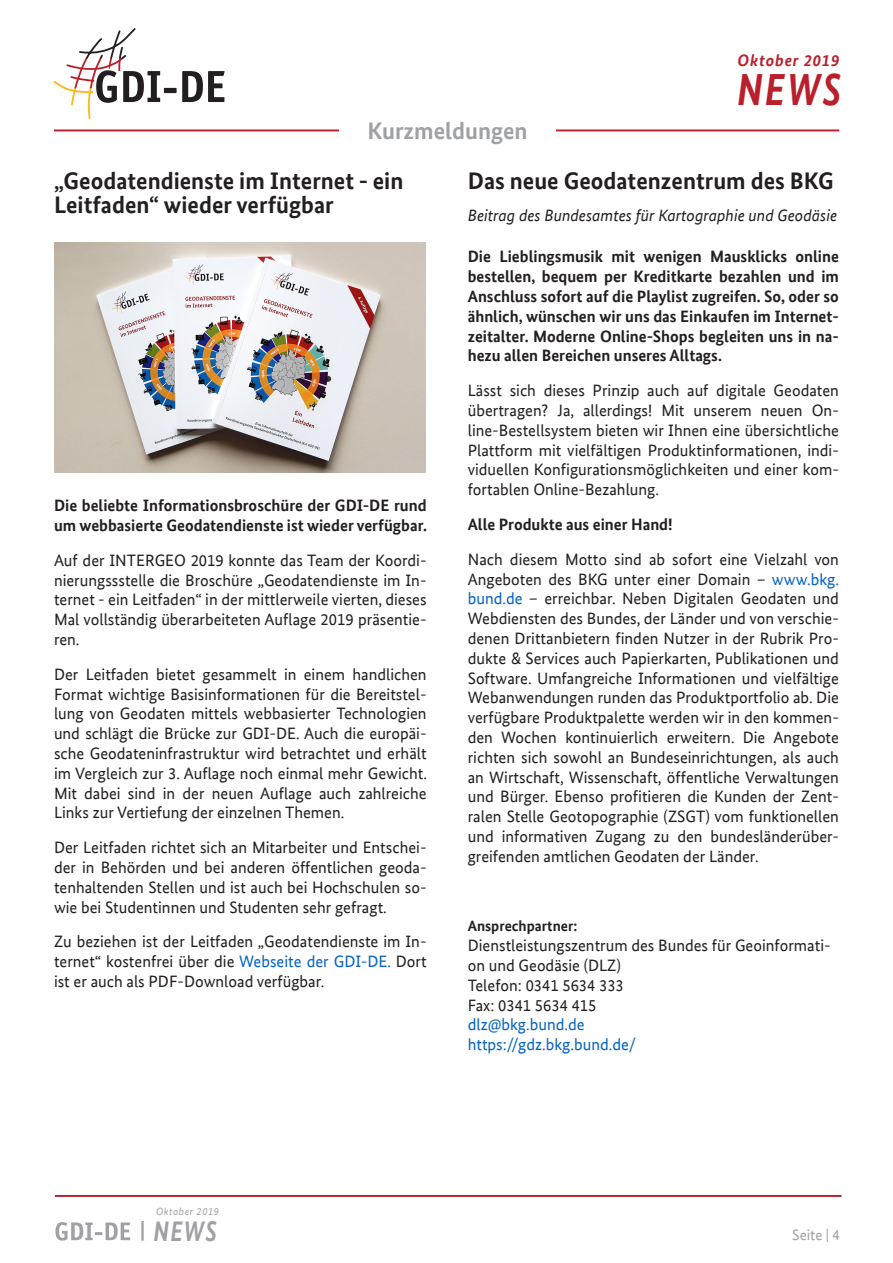
<style>
.page{position:relative;width:893px;height:1263px;background:#fff}
.page>*{position:absolute;margin:0;border:0;box-sizing:border-box;transform-origin:0 0}
.t1{font:italic 700 45px "Bundes Sans Web";color:#b9202b;scale:.85 1}
.t2{font:italic 700 28.35px "Bundes Sans Web";color:#a0a1a5;scale:.82 1}
.Überschrift{font:700 24px/24px "Bundes Sans Web";color:#231f20}
.t3{font:700 24px "Bundes Sans Web";color:#a0a1a5}
.Fliesstext{font:16.5px/19.8px "Bundes Sans Web";color:#231f20;text-align:justify}
.Fliesstext-2{font:700 16.5px/19.8px "Bundes Sans Web";color:#231f20}
.Fliesstext-3{font:italic 16.5px "Bundes Sans Web";color:#231f20}
.t4{font:italic 700 16.5px "Bundes Sans Web";letter-spacing:.05em;color:#b9202b}
.Fliesstext-4{font:700 15px "Bundes Sans Web";color:#231f20}
.t5{font:15px "Bundes Sans Web";color:#a0a1a5}
.t6{font:italic 10.35px "Bundes Sans Web";letter-spacing:.05em;color:#a0a1a5}
.s1{color:#0563c1}
</style>
<div class="page">
<hr style="left:54px;top:129px;width:785px;height:2px;background:#b9202b">
<svg style="left:53px;top:28px;width:107px;height:91px"></svg>
<div style="left:164px;top:88px;width:13px;height:5px;background:#231f20"></div>
<svg style="left:182px;top:71px;width:43px;height:31px"></svg>
<hr style="left:55px;top:1195px;width:786px;height:2px;background:#b9202b">
<svg style="left:151px;top:1196px;width:69px;height:1px"></svg>
<svg style="left:55px;top:1221px;width:89px;height:20px"></svg>
<div style="left:339px;top:115px;width:217px;height:29px;background:#fff"></div>
<img style="left:54px;top:242px;width:371px;height:230px">
<p class="t4" style="left:738px;top:50px;width:103px">Oktober 2019</p>
<h1 class="t1" style="left:737px;top:63px;width:124px">NEWS</h1>
<p class="t3" style="left:367px;top:116px;width:162px">Kurzmeldungen</p>
<p class="Überschrift" style="left:54px;top:168px;width:351px">„Geodatendienste im Internet - ein<br>Leitfaden“ wieder verfügbar</p>
<p class="Überschrift" style="left:468px;top:168px;width:368px">Das neue Geodatenzentrum des BKG</p>
<p class="Fliesstext-3" style="left:468px;top:206px;width:371px">Beitrag des Bundesamtes für Kartographie und Geodäsie</p>
<p class="Fliesstext-2" style="left:468px;top:247px;width:373px;text-align:justify">Die Lieblingsmusik mit wenigen Mausklicks online bestellen, bequem per Kreditkarte bezahlen und im Anschluss sofort auf die Playlist zugreifen. So, oder so ähnlich, wünschen wir uns das Einkaufen im Internet&shy;zeitalter. Moderne Online-Shops begleiten uns in na&shy;hezu allen Bereichen unseres Alltags.</p>
<p class="Fliesstext" style="left:468px;top:381px;width:373px">Lässt sich dieses Prinzip auch auf digitale Geodaten übertragen? Ja, allerdings! Mit unserem neuen On&shy;line-Bestellsystem bieten wir Ihnen eine übersichtliche Plattform mit vielfältigen Produktinformationen, indi&shy;viduellen Konfigurationsmöglichkeiten und einer kom&shy;fortablen Online-Bezahlung.</p>
<p class="Fliesstext-2" style="left:468px;top:514px;width:206px">Alle Produkte aus einer Hand!</p>
<p class="Fliesstext" style="left:468px;top:549px;width:373px">Nach diesem Motto sind ab sofort eine Vielzahl von Angeboten des BKG unter einer Domain – <span class="s1">www.bkg. bund.de</span> – erreichbar. Neben Digitalen Geodaten und Webdiensten des Bundes, der Länder und von verschie&shy;denen Drittanbietern finden Nutzer in der Rubrik Pro&shy;dukte &amp; Services auch Papierkarten, Publikationen und Software. Umfangreiche Informationen und vielfältige Webanwendungen runden das Produktportfolio ab. Die verfügbare Produktpalette werden wir in den kommen&shy;den Wochen kontinuierlich erweitern. Die Angebote richten sich sowohl an Bundeseinrichtungen, als auch an Wirtschaft, Wissenschaft, öffentliche Verwaltungen und Bürger. Ebenso profitieren die Kunden der Zent&shy;ralen Stelle Geotopographie (ZSGT) vom funktionellen und informativen Zugang zu den bundesländerüber&shy;greifenden amtlichen Geodaten der Länder.</p>
<p class="Fliesstext-2" style="left:54px;top:496px;width:374px">Die beliebte Informationsbroschüre der GDI-DE rund um webbasierte Geodatendienste ist wieder verfügbar.</p>
<p class="Fliesstext" style="left:54px;top:550px;width:374px">Auf der INTERGEO 2019 konnte das Team der Koordi&shy;nierungssstelle die Broschüre „Geodatendienste im In&shy;ternet - ein Leitfaden“ in der mittlerweile vierten, dieses Mal vollständig überarbeiteten Auflage 2019 präsentie&shy;ren.</p>
<p class="Fliesstext" style="left:54px;top:664px;width:375px">Der Leitfaden bietet gesammelt in einem handlichen Format wichtige Basisinformationen für die Bereitstel&shy;lung von Geodaten mittels webbasierter Technologien und schlägt die Brücke zur GDI-DE. Auch die europäi&shy;sche Geodateninfrastruktur wird betrachtet und erhält im Vergleich zur 3. Auflage noch einmal mehr Gewicht.<br>Mit dabei sind in der neuen Auflage auch zahlreiche Links zur Vertiefung der einzelnen Themen.</p>
<p class="Fliesstext" style="left:54px;top:838px;width:374px">Der Leitfaden richtet sich an Mitarbeiter und Entschei&shy;der in Behörden und bei anderen öffentlichen geoda&shy;tenhaltenden Stellen und ist auch bei Hochschulen so&shy;wie bei Studentinnen und Studenten sehr gefragt.</p>
<p class="Fliesstext" style="left:54px;top:932px;width:374px">Zu beziehen ist der Leitfaden „Geodatendienste im In&shy;ternet“ kostenfrei über die <span class="s1">Webseite der GDI-DE.</span> Dort ist er auch als PDF-Download verfügbar.</p>
<p class="Fliesstext-4" style="left:468px;top:917px;width:111px">Ansprechpartner:</p>
<p class="Fliesstext" style="left:468px;top:936px;width:364px;text-align:left">Dienstleistungszentrum des Bundes für Geoinformati&shy;on und Geodäsie (DLZ)<br>Telefon: 0341 5634 333<br>Fax: 0341 5634 415<br><span class="s1">dlz@bkg.bund.de<br>https://gdz.bkg.bund.de/</span></p>
<p class="t6" style="left:156px;top:1206px;width:64px">Oktober 2019</p>
<h2 class="t2" style="left:153px;top:1214px;width:79px">NEWS</h2>
<p class="t5" style="left:792px;top:1226px;width:49px">Seite | 4</p>
</div>
